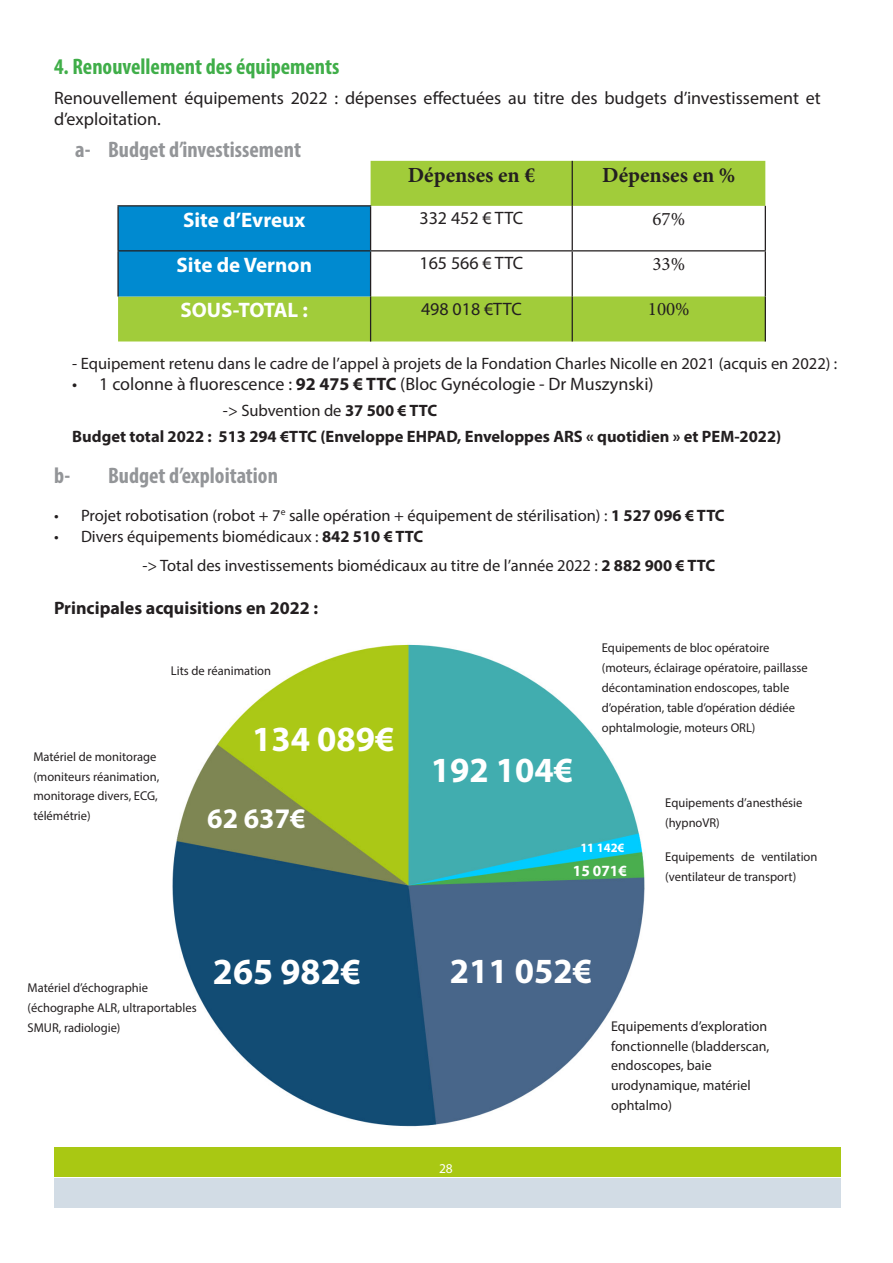
<style>
.page{position:relative;width:893px;height:1263px;background:#fff}
.page>*{position:absolute;margin:0;border:0;box-sizing:border-box;transform-origin:0 0}
.t1{font:700 36.9px "Myriad Pro";color:#fff}
.t2{font:700 35.55px "Myriad Pro";color:#fff}
.t3{font:700 28.35px "Myriad Pro";color:#fff}
.t4{font:700 condensed 22.5px "Myriad Pro";color:#939598}
.t5{font:700 condensed 22.5px "Myriad Pro";color:#40ae49}
.t6{font:700 21.6px "Minion Pro";color:#231f20}
.t7{font:700 21px "Myriad Pro";color:#fff}
.t8{font:19.05px "Minion Pro";color:#231f20}
.t9{font:18px/21px "Myriad Pro";color:#231f20}
.t10{font:700 18px "Myriad Pro";color:#231f20}
.t11{font:16.5px "Myriad Pro";color:#231f20}
.t12{font:700 16.5px "Myriad Pro";color:#231f20}
.t13{font:700 15.6px "Myriad Pro";color:#fff}
.t14{font:14.25px/20px "Myriad Pro";color:#231f20}
.t15{font:13.5px "Myriad Pro";color:#fff}
.t16{font:12.75px/20px "Myriad Pro";color:#231f20}
.t17{font:700 12.75px "Myriad Pro";color:#fff}
.s1{font-weight:700}
</style>
<div class="page">
<div style="left:54px;top:1147px;width:786px;height:30px;background:#a9c813"></div>
<div style="left:54px;top:1178px;width:786px;height:30px;background:#d2dce5"></div>
<img style="left:172px;top:644px;width:473px;height:483px">
<svg style="left:118px;top:161px;width:647px;height:180px"></svg>
<div style="left:119px;top:206px;width:251px;height:90px;background:#008ad0"></div>
<hr style="left:117px;top:206px;width:2px;height:44px;background:#231f20">
<hr style="left:370px;top:206px;width:1px;height:44px;background:#231f20">
<hr style="left:572px;top:206px;width:1px;height:44px;background:#231f20">
<hr style="left:765px;top:206px;width:1px;height:44px;background:#231f20">
<hr style="left:117px;top:250px;width:254px;height:1px;background:#231f20">
<hr style="left:117px;top:251px;width:2px;height:45px;background:#231f20">
<hr style="left:371px;top:250px;width:201px;height:1px;background:#231f20">
<hr style="left:370px;top:251px;width:1px;height:45px;background:#231f20">
<hr style="left:572px;top:250px;width:194px;height:1px;background:#231f20">
<hr style="left:572px;top:251px;width:1px;height:45px;background:#231f20">
<hr style="left:765px;top:251px;width:1px;height:45px;background:#231f20">
<hr style="left:117px;top:205px;width:254px;height:1px;background:#231f20">
<hr style="left:572px;top:161px;width:1px;height:45px;background:#231f20">
<hr style="left:370px;top:296px;width:1px;height:45px;background:#231f20">
<hr style="left:572px;top:296px;width:1px;height:45px;background:#231f20">
<hr style="left:765px;top:296px;width:1px;height:45px;background:#231f20">
<p class="t5" style="left:54px;top:52px;width:287px">4. Renouvellement des équipements</p>
<p class="t9" style="left:54px;top:87px;width:768px">Renouvellement équipements 2022 : dépenses effectuées au titre des budgets d’investissement et d’exploitation.</p>
<p class="t4" style="left:75px;top:135px;width:227px">a- Budget d’investissement</p>
<p class="t6" style="left:408px;top:159px;width:129px">Dépenses en €</p>
<p class="t6" style="left:602px;top:159px;width:135px">Dépenses en %</p>
<p class="t7" style="left:183px;top:206px;width:124px">Site d’Evreux</p>
<p class="t9" style="left:419px;top:208px;width:105px">332 452 € TTC</p>
<p class="t8" style="left:652px;top:206px;width:34px">67%</p>
<p class="t7" style="left:177px;top:251px;width:137px">Site de Vernon</p>
<p class="t9" style="left:419px;top:253px;width:105px">165 566 € TTC</p>
<p class="t8" style="left:652px;top:251px;width:34px">33%</p>
<p class="t7" style="left:181px;top:297px;width:129px">SOUS-TOTAL :</p>
<p class="t9" style="left:421px;top:298px;width:102px">498 018 €TTC</p>
<p class="t8" style="left:648px;top:297px;width:43px">100%</p>
<p class="t11" style="left:72px;top:353px;width:767px">- Equipement retenu dans le cadre de l’appel à projets de la Fondation Charles Nicolle en 2021 (acquis en 2022) :</p>
<p class="t9" style="left:72px;top:373px;width:583px">• 1 colonne à fluorescence : <span class="s1">92 475 € TTC</span> (Bloc Gynécologie - Dr Muszynski)</p>
<p class="t12" style="left:72px;top:425px;width:711px">Budget total 2022 : 513 294 €TTC (Enveloppe EHPAD, Enveloppes ARS « quotidien » et PEM-2022)</p>
<p class="t11" style="left:223px;top:400px;width:216px">-&gt; Subvention de <span class="s1">37 500 € TTC</span></p>
<p class="t4" style="left:54px;top:461px;width:18px">b-</p>
<p class="t4" style="left:108px;top:461px;width:171px">Budget d’exploitation</p>
<p class="t11" style="left:54px;top:505px;width:672px">• Projet robotisation (robot + 7<sup>e</sup> salle opération + équipement de stérilisation) : <span class="s1">1 527 096 € TTC</span></p>
<p class="t11" style="left:54px;top:526px;width:371px">• Divers équipements biomédicaux : <span class="s1">842 510 € TTC</span></p>
<p class="t11" style="left:142px;top:556px;width:574px">-&gt; Total des investissements biomédicaux au titre de l’année 2022 : <span class="s1">2 882 900 € TTC</span></p>
<p class="t10" style="left:54px;top:597px;width:266px">Principales acquisitions en 2022 :</p>
<p class="t16" style="left:171px;top:660px;width:102px">Lits de réanimation</p>
<p class="t16" style="left:33px;top:746px;width:127px">Matériel de monitorage (moniteurs réanimation, monitorage divers, ECG, télémétrie)</p>
<p class="t2" style="left:252px;top:716px;width:144px">134 089€</p>
<p class="t3" style="left:207px;top:800px;width:100px">62 637€</p>
<p class="t16" style="left:28px;top:977px;width:170px">Matériel d’échographie (échographe ALR, ultraportables<br>SMUR, radiologie)</p>
<p class="t1" style="left:213px;top:947px;width:150px">265 982€</p>
<p class="t2" style="left:431px;top:747px;width:144px">192 104€</p>
<p class="t16" style="left:602px;top:638px;width:208px">Equipements de bloc opératoire (moteurs, éclairage opératoire, paillasse décontamination endoscopes, table d’opération, table d’opération dédiée ophtalmologie, moteurs ORL)</p>
<p class="t17" style="left:580px;top:840px;width:46px">11 142€</p>
<p class="t13" style="left:573px;top:860px;width:56px">15 071€</p>
<p class="t2" style="left:450px;top:948px;width:144px">211 052€</p>
<p class="t16" style="left:665px;top:792px;width:139px">Equipements d’anesthésie</p>
<p class="t16" style="left:665px;top:812px;width:56px">(hypnoVR)</p>
<p class="t16" style="left:665px;top:846px;width:154px">Equipements de ventilation (ventilateur de transport)</p>
<p class="t15" style="left:439px;top:1160px;width:15px">28</p>
<p class="t14" style="left:611px;top:1016px;width:160px">Equipements d’exploration fonctionnelle (bladderscan, endoscopes, baie urodynamique, matériel ophtalmo)</p>
</div>
